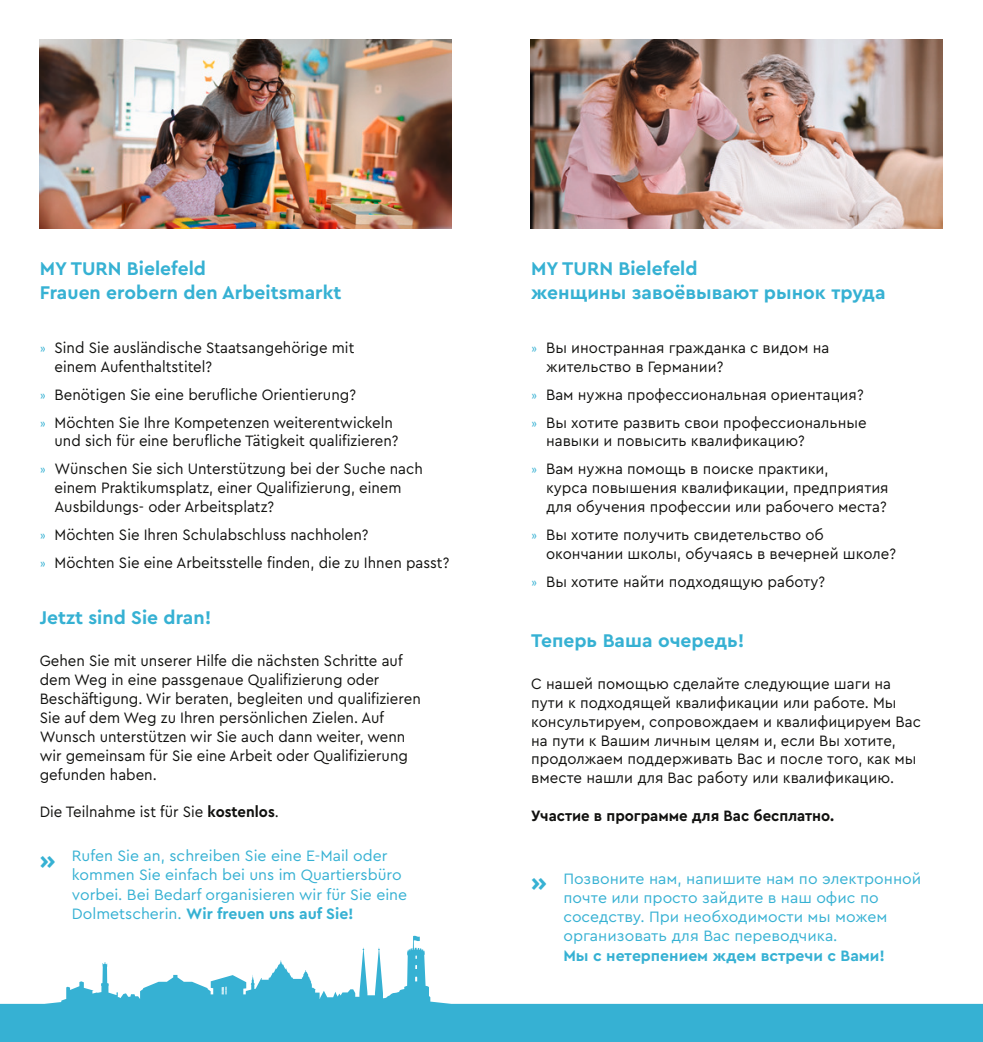
<style>
.page{position:relative;width:983px;height:1042px;background:#fff}
.page>*{position:absolute;margin:0;border:0;box-sizing:border-box;transform-origin:0 0}
.t1{font:700 26.25px "Cera Bielefeld";color:#36b1d3}
.t2{font:700 19.25px/24.5px "Cera Bielefeld";color:#36b1d3}
.t3{font:15.75px/18.9px "Cera Bielefeld";color:#11110f;scale:.95 1}
.t4{font:15.75px/19.2px "Cera Bielefeld";color:#36b1d3}
.t5{font:700 15.75px "Cera Bielefeld";color:#11110f;scale:.95 1}
.t6{font:700 15.75px "Cera Bielefeld";color:#36b1d3}
.s1{font-family:"Calibri";font-size:12.25px;color:#36b1d3}
.s2{font-weight:700}
</style>
<div class="page">
<svg style="left:0;top:935px;width:982px;height:107px"></svg>
<img style="left:40px;top:40px;width:411px;height:188px">
<img style="left:530px;top:40px;width:412px;height:188px">
<p class="t2" style="left:40px;top:255px;width:303px">MY TURN Bielefeld<br>Frauen erobern den Arbeitsmarkt</p>
<p class="t2" style="left:531px;top:255px;width:356px">MY TURN Bielefeld<br>женщины завоёвывают рынок труда</p>
<p class="t3" style="left:55px;top:337px;width:317px;text-indent:-15px"><span class="s1">»</span> Sind Sie ausländische Staatsangehörige mit einem Aufenthaltstitel?</p>
<p class="t3" style="left:40px;top:379px;width:373px;line-height:28px"><span class="s1">»</span> Benötigen Sie eine berufliche Orientierung?<br><span class="s1">»</span> Möchten Sie Ihre Kompetenzen weiterentwickeln</p>
<p class="t3" style="left:40px;top:426px;width:405px;line-height:28px;text-align:center">und sich für eine berufliche Tätigkeit qualifizieren?<br><span class="s1">»</span> Wünschen Sie sich Unterstützung bei der Suche nach</p>
<p class="t3" style="left:55px;top:478px;width:366px">einem Praktikumsplatz, einer Qualifizierung, einem<br>Ausbildungs- oder Arbeitsplatz?</p>
<p class="t3" style="left:40px;top:520px;width:432px;line-height:28px"><span class="s1">»</span> Möchten Sie Ihren Schulabschluss nachholen?<br><span class="s1">»</span> Möchten Sie eine Arbeitsstelle finden, die zu Ihnen passt?</p>
<p class="t2" style="left:40px;top:605px;width:173px">Jetzt sind Sie dran!</p>
<p class="t3" style="left:40px;top:651px;width:402px">Gehen Sie mit unserer Hilfe die nächsten Schritte auf dem Weg in eine passgenaue Qualifizierung oder Beschäftigung. Wir beraten, begleiten und qualifizieren Sie auf dem Weg zu Ihren persönlichen Zielen. Auf Wunsch unterstützen wir Sie auch dann weiter, wenn wir gemeinsam für Sie eine Arbeit oder Qualifizierung gefunden haben.</p>
<p class="t3" style="left:40px;top:802px;width:253px">Die Teilnahme ist für Sie <span class="s2">kostenlos</span>.</p>
<h1 class="t1" style="left:40px;top:843px;width:17px">»</h1>
<p class="t4" style="left:72px;top:845px;width:336px">Rufen Sie an, schreiben Sie eine E-Mail oder kommen Sie einfach bei uns im Quartiersbüro vorbei. Bei Bedarf organisieren wir für Sie eine Dolmetscherin. <span class="s2">Wir freuen uns auf Sie!</span></p>
<p class="t3" style="left:546px;top:337px;width:299px;text-indent:-15px"><span class="s1">»</span> Вы иностранная гражданка с видом на жительство в Германии?</p>
<p class="t3" style="left:531px;top:379px;width:354px;line-height:28px"><span class="s1">»</span> Вам нужна профессиональная ориентация? <span class="s1">»</span> Вы хотите развить свои профессиональные</p>
<p class="t3" style="left:531px;top:426px;width:314px;line-height:28px;text-align:center">навыки и повысить квалификацию?<br><span class="s1">»</span> Вам нужна помощь в поиске практики,</p>
<p class="t3" style="left:546px;top:478px;width:362px">курса повышения квалификации, предприятия для обучения профессии или рабочего места?</p>
<p class="t3" style="left:546px;top:525px;width:370px;text-indent:-15px"><span class="s1">»</span> Вы хотите получить свидетельство об окончании школы, обучаясь в вечерней школе?</p>
<p class="t3" style="left:531px;top:572px;width:311px"><span class="s1">»</span> Вы хотите найти подходящую работу?</p>
<p class="t2" style="left:531px;top:627px;width:215px">Теперь Bаша очередь!</p>
<p class="t3" style="left:531px;top:673px;width:411px">С нашей помощью сделайте следующие шаги на пути к подходящей квалификации или работе. Мы консультируем, сопровождаем и квалифицируем Bас на пути к Bашим личным целям и, если Bы хотите, продолжаем поддерживать Bас и после того, как мы вместе нашли для Bас работу или квалификацию.</p>
<p class="t5" style="left:531px;top:805px;width:320px">Участие в программе для Bас бесплатно.</p>
<h1 class="t1" style="left:531px;top:866px;width:17px">»</h1>
<p class="t4" style="left:563px;top:868px;width:359px">Позвоните нам, напишите нам по электронной почте или просто зайдите в наш офис по соседству. При необходимости мы можем организовать для Bас переводчика.</p>
<p class="t6" style="left:563px;top:945px;width:323px">Мы с нетерпением ждем встречи с Bами!</p>
</div>
